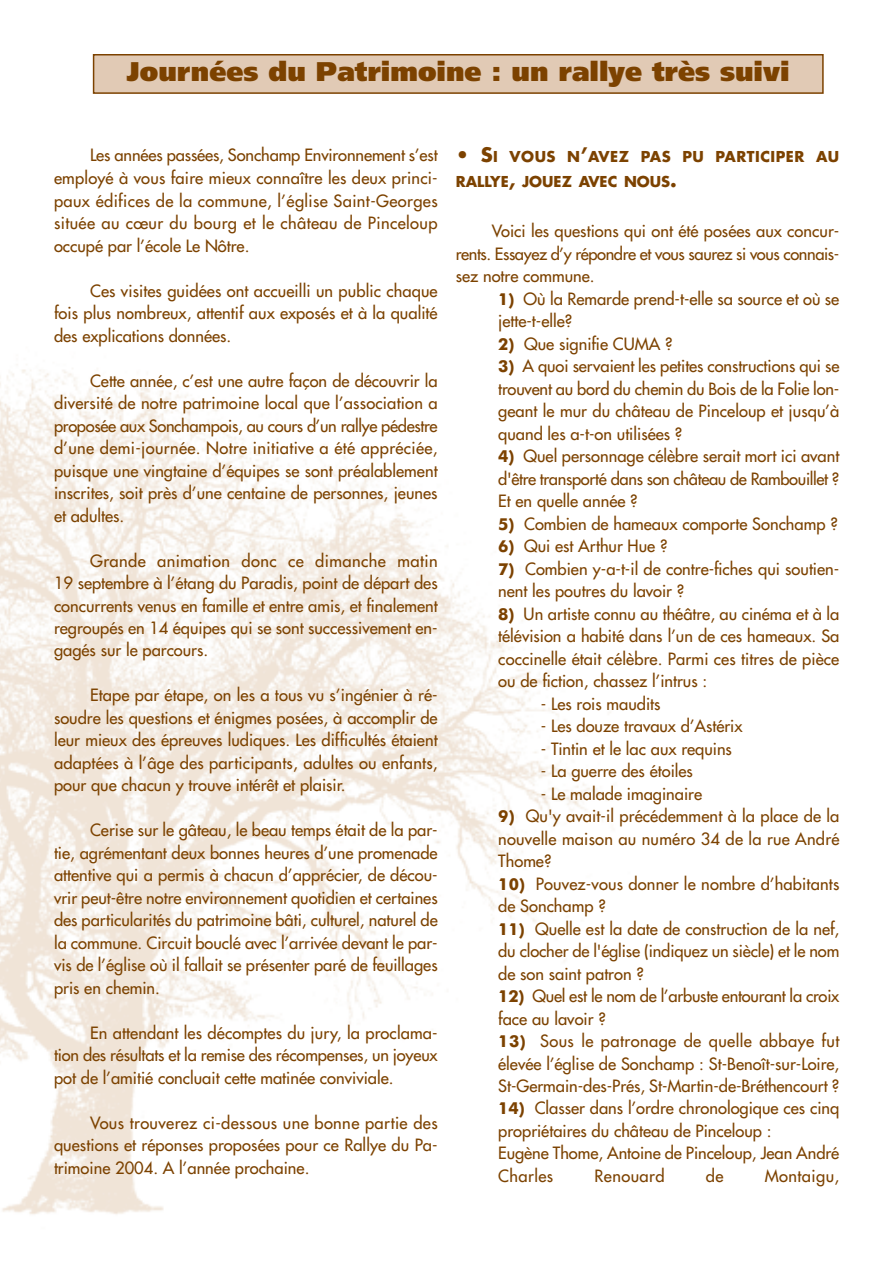
<style>
.page{position:relative;width:893px;height:1263px;background:#fff}
.page>*{position:absolute;margin:0;border:0;box-sizing:border-box;transform-origin:0 0}
.t1{font:900 27px "Frutiger";color:#7c4200}
.t2{font:16.5px/22.5px "Futura";color:#7c4200;text-align:justify}
.t3{font:16.5px "Futura";letter-spacing:.025em;color:#7c4200}
.t4{font:700 14.7px/25.7px "Futura";color:#7c4200}
.s1{font-size:19.5px}
.s2{font-family:"Futura BT";font-weight:700}
</style>
<div class="page">
<img style="left:0;top:369px;width:611px;height:846px">
<div style="left:94px;top:55px;width:728px;height:38px;background:#e1cab5"></div>
<div style="left:93px;top:54px;width:730px;height:40px;border:2px solid #7c4200"></div>
<h1 class="t1" style="left:127px;top:61px;width:664px">Journées du Patrimoine : un rallye très suivi</h1>
<p class="t2" style="left:54px;top:145px;width:385px;text-indent:36px">Les années passées, Sonchamp Environnement s’est employé à vous faire mieux connaître les deux princi&shy;paux édifices de la commune, l’église Saint-Georges située au cœur du bourg et le château de Pinceloup occupé par l’école Le Nôtre.</p>
<p class="t2" style="left:54px;top:280px;width:385px;text-indent:36px">Ces visites guidées ont accueilli un public chaque fois plus nombreux, attentif aux exposés et à la qualité des explications données.</p>
<p class="t2" style="left:54px;top:370px;width:385px;text-indent:36px">Cette année, c’est une autre façon de découvrir la diversité de notre patrimoine local que l’association a proposée aux Sonchampois, au cours d’un rallye pédestre d’une demi-journée. Notre initiative a été appréciée, puisque une vingtaine d’équipes se sont préalablement inscrites, soit près d’une centaine de personnes, jeunes et adultes.</p>
<p class="t2" style="left:54px;top:550px;width:385px;text-indent:36px">Grande animation donc ce dimanche matin 19 septembre à l’étang du Paradis, point de départ des concurrents venus en famille et entre amis, et finalement regroupés en 14 équipes qui se sont successivement en&shy;gagés sur le parcours.</p>
<p class="t2" style="left:54px;top:685px;width:385px;text-indent:36px">Etape par étape, on les a tous vu s’ingénier à ré&shy;soudre les questions et énigmes posées, à accomplir de leur mieux des épreuves ludiques. Les difficultés étaient adaptées à l’âge des participants, adultes ou enfants, pour que chacun y trouve intérêt et plaisir.</p>
<p class="t2" style="left:54px;top:820px;width:385px;text-indent:36px">Cerise sur le gâteau, le beau temps était de la par&shy;tie, agrémentant deux bonnes heures d’une promenade attentive qui a permis à chacun d’apprécier, de décou&shy;vrir peut-être notre environnement quotidien et certaines des particularités du patrimoine bâti, culturel, naturel de la commune. Circuit bouclé avec l’arrivée devant le par&shy;vis de l’église où il fallait se présenter paré de feuillages pris en chemin.</p>
<p class="t2" style="left:54px;top:1023px;width:385px;text-indent:36px">En attendant les décomptes du jury, la proclama&shy;tion des résultats et la remise des récompenses, un joyeux pot de l’amitié concluait cette matinée conviviale.</p>
<p class="t2" style="left:54px;top:1113px;width:385px;text-indent:36px">Vous trouverez ci-dessous une bonne partie des questions et réponses proposées pour ce Rallye du Pa&shy;trimoine 2004. A l’année prochaine.</p>
<p class="t4" style="left:455px;top:145px;width:385px"><span class="s1">• S</span>I VOUS N<span class="s1">’</span>AVEZ PAS PU PARTICIPER AU<br>RALLYE<span class="s1">,</span> JOUEZ AVEC NOUS<span class="s1">.</span></p>
<p class="t2" style="left:455px;top:220px;width:385px;text-indent:36px">Voici les questions qui ont été posées aux concur&shy;rents. Essayez d’y répondre et vous saurez si vous connais&shy;sez notre commune.</p>
<p class="t2" style="left:498px;top:289px;width:342px"><span class="s2">1)</span> Où la Remarde prend-t-elle sa source et où se jette-t-elle?</p>
<p class="t2" style="left:498px;top:334px;width:176px"><span class="s2">2)</span> Que signifie CUMA ?</p>
<p class="t2" style="left:498px;top:356px;width:342px"><span class="s2">3)</span> A quoi servaient les petites constructions qui se trouvent au bord du chemin du Bois de la Folie lon&shy;geant le mur du château de Pinceloup et jusqu’à quand les a-t-on utilisées ?</p>
<p class="t2" style="left:498px;top:446px;width:342px"><span class="s2">4)</span> Quel personnage célèbre serait mort ici avant d'être transporté dans son château de Rambouillet ?<br>Et en quelle année ?</p>
<p class="t2" style="left:498px;top:514px;width:341px"><span class="s2">5)</span> Combien de hameaux comporte Sonchamp ?</p>
<p class="t2" style="left:498px;top:536px;width:171px"><span class="s2">6)</span> Qui est Arthur Hue ?</p>
<p class="t2" style="left:498px;top:559px;width:342px"><span class="s2">7)</span> Combien y-a-t-il de contre-fiches qui soutien&shy;nent les poutres du lavoir ?</p>
<p class="t2" style="left:498px;top:604px;width:342px"><span class="s2">8)</span> Un artiste connu au théâtre, au cinéma et à la télévision a habité dans l’un de ces hameaux. Sa coccinelle était célèbre. Parmi ces titres de pièce ou de fiction, chassez l’intrus :</p>
<p class="t2" style="left:541px;top:694px;width:121px">- Les rois maudits</p>
<p class="t2" style="left:541px;top:716px;width:203px">- Les douze travaux d’Astérix</p>
<p class="t2" style="left:541px;top:738px;width:193px">- Tintin et le lac aux requins</p>
<p class="t2" style="left:541px;top:761px;width:154px">- La guerre des étoiles</p>
<p class="t2" style="left:541px;top:783px;width:163px">- Le malade imaginaire</p>
<p class="t2" style="left:498px;top:806px;width:342px"><span class="s2">9)</span> Qu'y avait-il précédemment à la place de la nouvelle maison au numéro 34 de la rue André Thome?</p>
<p class="t2" style="left:498px;top:873px;width:342px"><span class="s2">10)</span> Pouvez-vous donner le nombre d’habitants de Sonchamp ?</p>
<p class="t2" style="left:498px;top:918px;width:342px"><span class="s2">11)</span> Quelle est la date de construction de la nef, du clocher de l'église (indiquez un siècle) et le nom de son saint patron ?</p>
<p class="t2" style="left:498px;top:986px;width:342px"><span class="s2">12)</span> Quel est le nom de l’arbuste entourant la croix face au lavoir ?</p>
<p class="t2" style="left:498px;top:1031px;width:342px"><span class="s2">13)</span> Sous le patronage de quelle abbaye fut élevée l’église de Sonchamp : St-Benoît-sur-Loire, St-Germain-des-Prés, St-Martin-de-Bréthencourt ?</p>
<p class="t2" style="left:498px;top:1098px;width:342px;text-align:left"><span class="s2">14)</span> Classer dans l’ordre chronologique ces cinq propriétaires du château de Pinceloup :<br>Eugène Thome, Antoine de Pinceloup, Jean André Charles</p>
<p class="t3" style="left:594px;top:1168px;width:72px">Renouard</p>
<p class="t2" style="left:705px;top:1166px;width:19px">de</p>
<p class="t3" style="left:764px;top:1168px;width:76px">Montaigu,</p>
</div>
